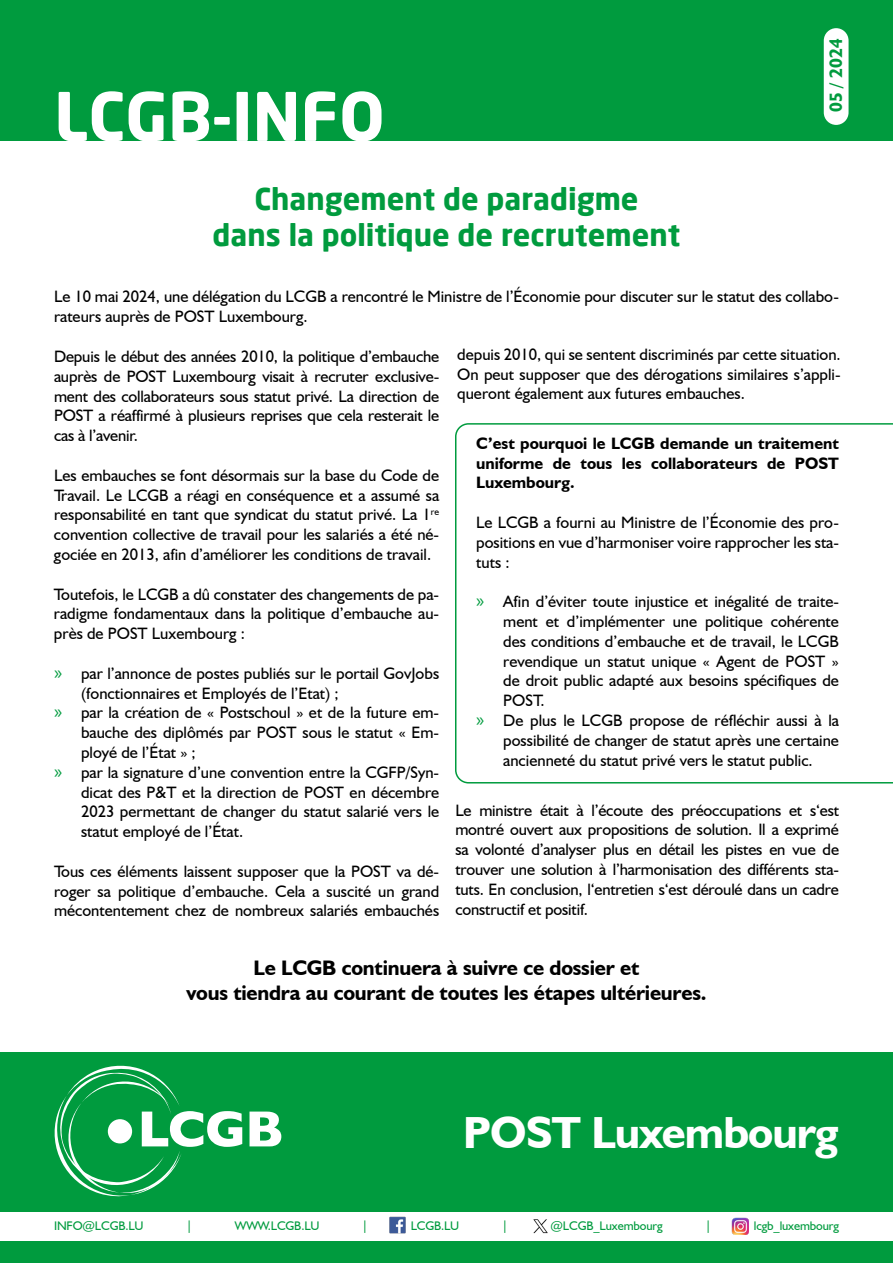
<style>
.page{position:relative;width:893px;height:1263px;background:#fff}
.page>*{position:absolute;margin:0;border:0;box-sizing:border-box;transform-origin:0 0}
.t1{font:700 66px "Neo Sans";color:#fff}
.t2{font:700 45px "Humanist 521 BT";letter-spacing:-.02em;color:#fff}
.t3{font:700 30px/36px "Neo Sans";color:#009b3e;text-align:center}
.t4{font:700 21px/25.2px "Humanist 521 BT";letter-spacing:-.01em;color:#000;text-align:center}
.t5{font:700 18px "Humanist 521 BT";color:#009b3e}
.t6{font:16.5px/19.8px "Humanist 521 BT";color:#000;text-align:justify}
.t7{font:700 16.5px/19.8px "Humanist 521 BT";color:#000;text-align:justify}
.t8{font:12.45px "Humanist 521 BT";letter-spacing:-.01em;color:#009b3e}
.s1{font-family:"Myriad Pro";font-size:19.5px;color:#009b3e}
</style>
<div class="page">
<div style="left:0;top:1052px;width:893px;height:211px;background:#009b3e"></div>
<div style="left:0;top:1212px;width:893px;height:29px;background:#fff"></div>
<img style="left:389px;top:1217px;width:17px;height:17px">
<img style="left:533px;top:1219px;width:15px;height:15px">
<img style="left:732px;top:1217px;width:17px;height:18px">
<div style="left:0;top:0;width:893px;height:140px;background:#009b3e"></div>
<div style="left:824px;top:28px;width:24px;height:97px;background:#fff;border-radius:12px"></div>
<svg style="left:54px;top:1065px;width:188px;height:132px"></svg>
<svg style="left:250px;top:1111px;width:31px;height:35px"></svg>
<svg style="left:455px;top:423px;width:438px;height:360px"></svg>
<h1 class="t1" style="left:54px;top:74px;width:332px">LCGB-INFO</h1>
<p class="t5" style="left:825px;top:112px;width:75px;rotate:-90deg">05 / 2024</p>
<h3 class="t3" style="left:213px;top:180px;width:469px">Changement de paradigme<br>dans la politique de recrutement</h3>
<p class="t6" style="left:54px;top:286px;width:786px">Le 10 mai 2024, une délégation du LCGB a rencontré le Ministre de l’Économie pour discuter sur le statut des collabo&shy;rateurs auprès de POST Luxembourg.</p>
<p class="t6" style="left:54px;top:346px;width:387px">Depuis le début des années 2010, la politique d’embauche auprès de POST Luxembourg visait à recruter exclusive&shy;ment des collaborateurs sous statut privé. La direction de POST a réaffirmé à plusieurs reprises que cela resterait le cas à l’avenir.</p>
<p class="t6" style="left:54px;top:465px;width:387px">Les embauches se font désormais sur la base du Code de Travail. Le LCGB a réagi en conséquence et a assumé sa responsabilité en tant que syndicat du statut privé. La 1<sup>re </sup>convention collective de travail pour les salariés a été né&shy;gociée en 2013, afin d’améliorer les conditions de travail.</p>
<p class="t6" style="left:54px;top:584px;width:387px">Toutefois, le LCGB a dû constater des changements de pa&shy;radigme fondamentaux dans la politique d’embauche au&shy;près de POST Luxembourg :</p>
<p class="t6" style="left:54px;top:663px;width:387px"><span class="s1">»</span> par l’annonce de postes publiés sur le portail GovJobs</p>
<p class="t6" style="left:81px;top:683px;width:259px">(fonctionnaires et Employés de l’Etat) ;</p>
<p class="t6" style="left:54px;top:702px;width:387px"><span class="s1">»</span> par la création de « Postschoul » et de la future em-</p>
<p class="t6" style="left:81px;top:722px;width:360px">bauche des diplômés par POST sous le statut « Em-</p>
<p class="t6" style="left:81px;top:742px;width:116px">ployé de l’État » ;</p>
<p class="t6" style="left:54px;top:762px;width:387px"><span class="s1">»</span> par la signature d’une convention entre la CGFP/Syn-</p>
<p class="t6" style="left:81px;top:782px;width:360px">dicat des P&amp;T et la direction de POST en décembre</p>
<p class="t6" style="left:81px;top:801px;width:360px">2023 permettant de changer du statut salarié vers le</p>
<p class="t6" style="left:81px;top:821px;width:164px">statut employé de l’État.</p>
<p class="t6" style="left:54px;top:861px;width:387px">Tous ces éléments laissent supposer que la POST va dé&shy;roger sa politique d’embauche. Cela a suscité un grand mécontentement chez de nombreux salariés embauchés</p>
<p class="t6" style="left:457px;top:344px;width:385px">depuis 2010, qui se sentent discriminés par cette situation.<br>On peut supposer que des dérogations similaires s’appli&shy;queront également aux futures embauches.</p>
<p class="t7" style="left:476px;top:433px;width:364px">C’est pourquoi le LCGB demande un traitement uniforme de tous les collaborateurs de POST Luxembourg.</p>
<p class="t6" style="left:476px;top:512px;width:364px">Le LCGB a fourni au Ministre de l’Économie des pro&shy;positions en vue d’harmoniser voire rapprocher les sta&shy;tuts :</p>
<p class="t6" style="left:476px;top:591px;width:364px"><span class="s1">»</span> Afin d’éviter toute injustice et inégalité de traite-</p>
<p class="t6" style="left:503px;top:611px;width:337px">ment et d’implémenter une politique cohérente</p>
<p class="t6" style="left:503px;top:631px;width:337px">des conditions d’embauche et de travail, le LCGB</p>
<p class="t6" style="left:503px;top:651px;width:337px">revendique un statut unique « Agent de POST »</p>
<p class="t6" style="left:503px;top:670px;width:337px">de droit public adapté aux besoins spécifiques de</p>
<p class="t6" style="left:503px;top:690px;width:43px">POST.</p>
<p class="t6" style="left:476px;top:710px;width:364px"><span class="s1">»</span> De plus le LCGB propose de réfléchir aussi à la</p>
<p class="t6" style="left:503px;top:730px;width:337px">possibilité de changer de statut après une certaine</p>
<p class="t6" style="left:503px;top:750px;width:311px">ancienneté du statut privé vers le statut public.</p>
<p class="t6" style="left:455px;top:800px;width:385px">Le ministre était à l’écoute des préoccupations et s‘est montré ouvert aux propositions de solution. Il a exprimé sa volonté d’analyser plus en détail les pistes en vue de trouver une solution à l’harmonisation des différents sta&shy;tuts. En conclusion, l‘entretien s‘est déroulé dans un cadre constructif et positif.</p>
<p class="t4" style="left:186px;top:954px;width:522px">Le LCGB continuera à suivre ce dossier et<br>vous tiendra au courant de toutes les étapes ultérieures.</p>
<h2 class="t2" style="left:463px;top:1104px;width:377px">POST Luxembourg</h2>
<p class="t8" style="left:54px;top:1218px;width:91px">INFO@LCGB.LU</p>
<p class="t8" style="left:186px;top:1218px;width:8px">|</p>
<p class="t8" style="left:235px;top:1218px;width:86px">WWW.LCGB.LU</p>
<p class="t8" style="left:362px;top:1218px;width:8px">|</p>
<p class="t8" style="left:411px;top:1218px;width:50px">LCGB.LU</p>
<p class="t8" style="left:502px;top:1218px;width:8px">|</p>
<p class="t8" style="left:551px;top:1218px;width:114px">@LCGB_Luxembourg</p>
<p class="t8" style="left:705px;top:1218px;width:8px">|</p>
<p class="t8" style="left:754px;top:1218px;width:87px">lcgb_luxembourg</p>
</div>
